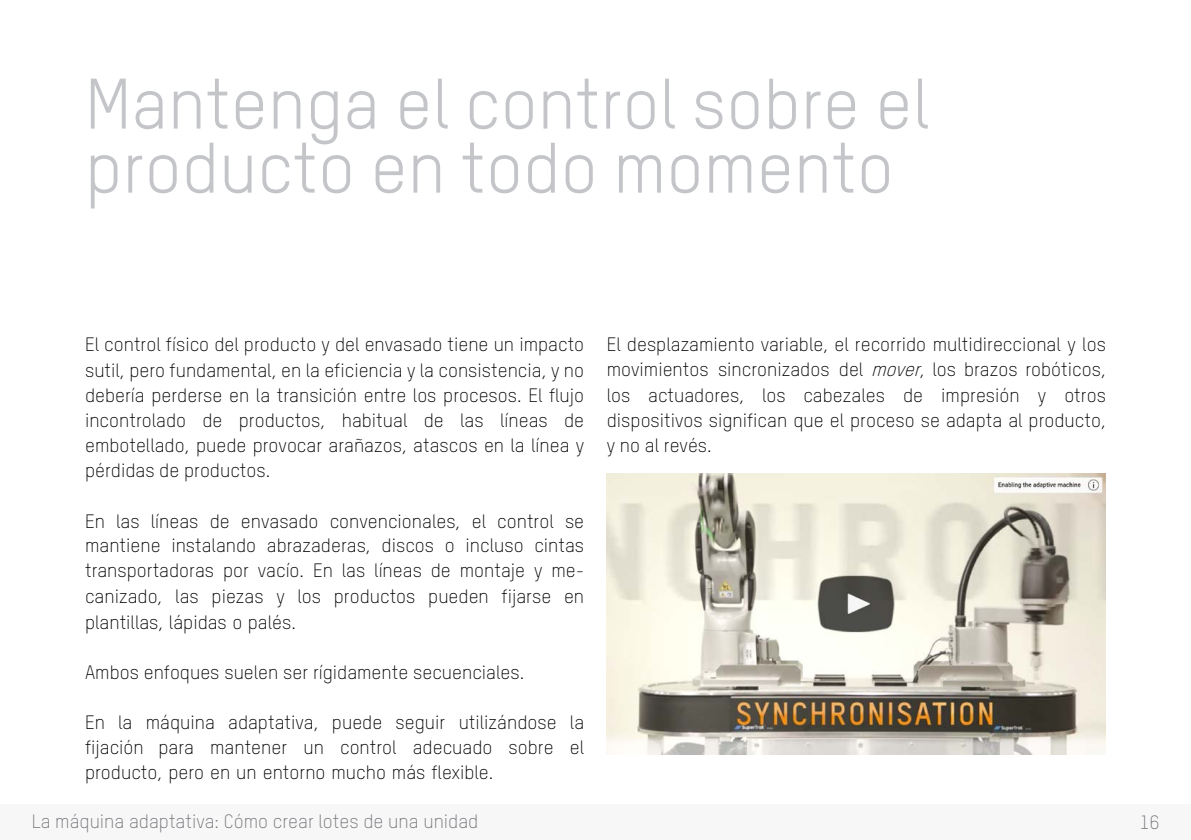
<style>
.page{position:relative;width:1191px;height:840px;background:#fff}
.page>*{position:absolute;margin:0;border:0;box-sizing:border-box;transform-origin:0 0}
.t1{font:70px/64px "TSTARPRO";color:#c3c5c8}
.t2{font:300 19px/25.2px "TSTARPRO";color:#000;text-align:justify}
.t3{font:300 19px "TSTARPRO";color:#757378}
.s1{font-style:italic}
</style>
<div class="page">
<div style="left:0;top:804px;width:1191px;height:35px;background:#f7f7f8"></div>
<img style="left:607px;top:473px;width:499px;height:281px">
<h1 class="t1" style="left:85px;top:69px;width:846px">Mantenga el control sobre el producto en todo momento</h1>
<p class="t2" style="left:85px;top:331px;width:500px">El control físico del producto y del envasado tiene un impacto sutil, pero fundamental, en la eficiencia y la consistencia, y no debería perderse en la transición entre los procesos. El flujo incontrolado de productos, habitual de las líneas de embotellado, puede provocar arañazos, atascos en la línea y pérdidas de productos.</p>
<p class="t2" style="left:85px;top:507px;width:500px">En las líneas de envasado convencionales, el control se mantiene instalando abrazaderas, discos o incluso cintas transportadoras por vacío. En las líneas de montaje y me&shy;canizado, las piezas y los productos pueden fijarse en plantillas, lápidas o palés.</p>
<p class="t2" style="left:85px;top:658px;width:441px">Ambos enfoques suelen ser rígidamente secuenciales.</p>
<p class="t2" style="left:85px;top:709px;width:500px">En la máquina adaptativa, puede seguir utilizándose la fijación para mantener un control adecuado sobre el producto, pero en un entorno mucho más flexible.</p>
<p class="t2" style="left:607px;top:331px;width:500px">El desplazamiento variable, el recorrido multidireccional y los movimientos sincronizados del <span class="s1">mover</span>, los brazos robóticos, los actuadores, los cabezales de impresión y otros dispositivos significan que el proceso se adapta al producto, y no al revés.</p>
<p class="t3" style="left:32px;top:808px;width:448px">La máquina adaptativa: Cómo crear lotes de una unidad</p>
<p class="t3" style="left:1140px;top:809px;width:21px">16</p>
</div>
